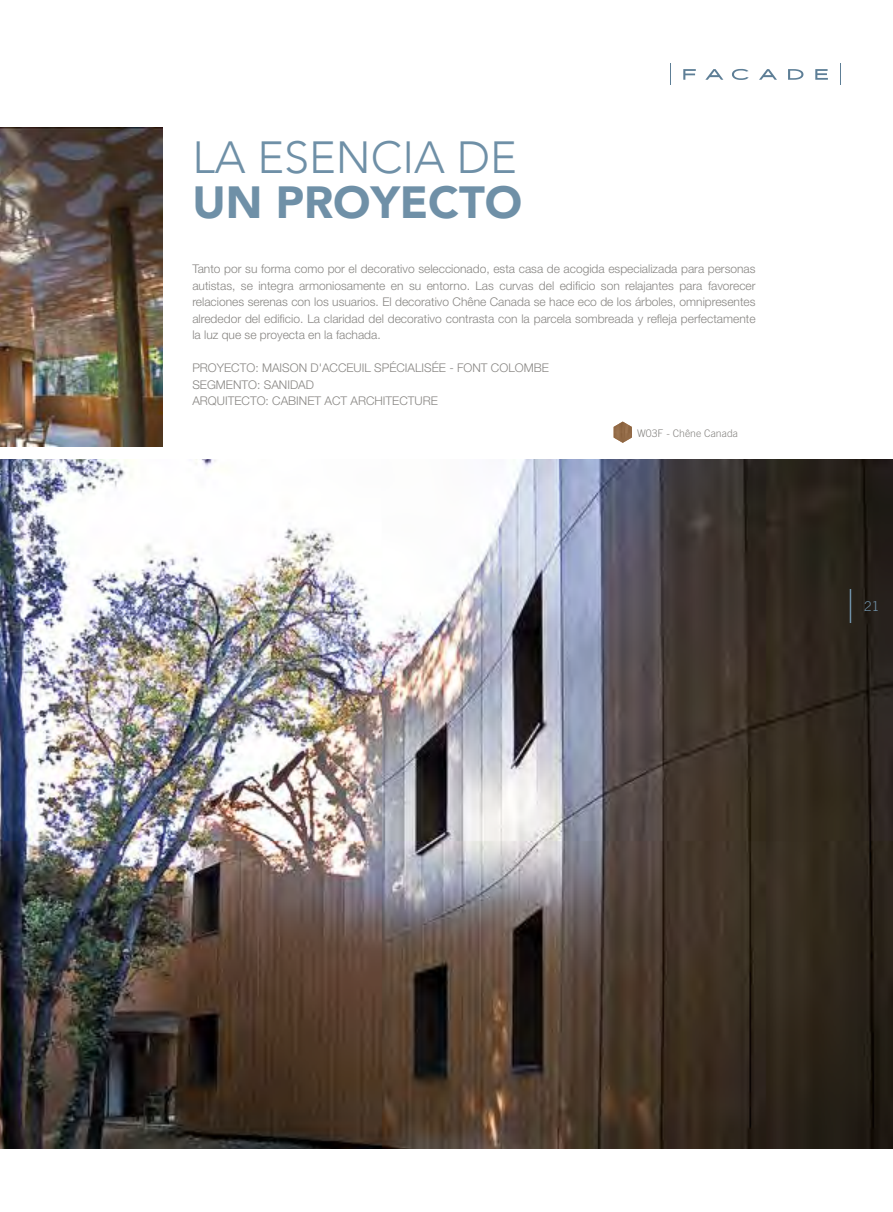
<style>
.page{position:relative;width:893px;height:1212px;background:#fff}
.page>*{position:absolute;margin:0;border:0;box-sizing:border-box;transform-origin:0 0}
.t1{font:300 45px "Avenir";color:#6f90a7}
.t2{font:900 45px "Avenir";color:#6f90a7}
.t3{font:300 13.5px "Trade Gothic LT";color:#6f90a7}
.t4{font:300 12px/16.5px "Helvetica Neue";color:#888683;text-align:justify}
.t5{font:300 10.5px "Trade Gothic LT";color:#888683}
</style>
<div class="page">
<img style="left:0;top:128px;width:163px;height:318px">
<img style="left:0;top:459px;width:893px;height:689px">
<hr style="left:850px;top:589px;width:1px;height:34px;background:#6f90a7">
<img style="left:614px;top:422px;width:18px;height:21px">
<svg style="left:670px;top:64px;width:1px;height:21px"></svg>
<svg style="left:840px;top:64px;width:1px;height:21px"></svg>
<svg style="left:683px;top:69px;width:145px;height:11px"></svg>
<h1 class="t1" style="left:192px;top:130px;width:326px">LA ESENCIA DE</h1>
<h1 class="t2" style="left:192px;top:163px;width:331px">UN PROYECTO</h1>
<p class="t4" style="left:192px;top:260px;width:565px">Tanto por su forma como por el decorativo seleccionado, esta casa de acogida especializada para personas autistas, se integra armoniosamente en su entorno. Las curvas del edificio son relajantes para favorecer relaciones serenas con los usuarios. El decorativo Chêne Canada se hace eco de los árboles, omnipresentes alrededor del edificio. La claridad del decorativo contrasta con la parcela sombreada y refleja perfectamente la luz que se proyecta en la fachada.</p>
<p class="t4" style="left:192px;top:359px;width:358px;text-align:left">PROYECTO: MAISON D'ACCEUIL SPÉCIALISÉE - FONT COLOMBE<br>SEGMENTO: SANIDAD<br>ARQUITECTO: CABINET ACT ARCHITECTURE</p>
<p class="t5" style="left:637px;top:427px;width:102px">W03F - Chêne Canada</p>
<p class="t3" style="left:864px;top:598px;width:17px">21</p>
</div>
